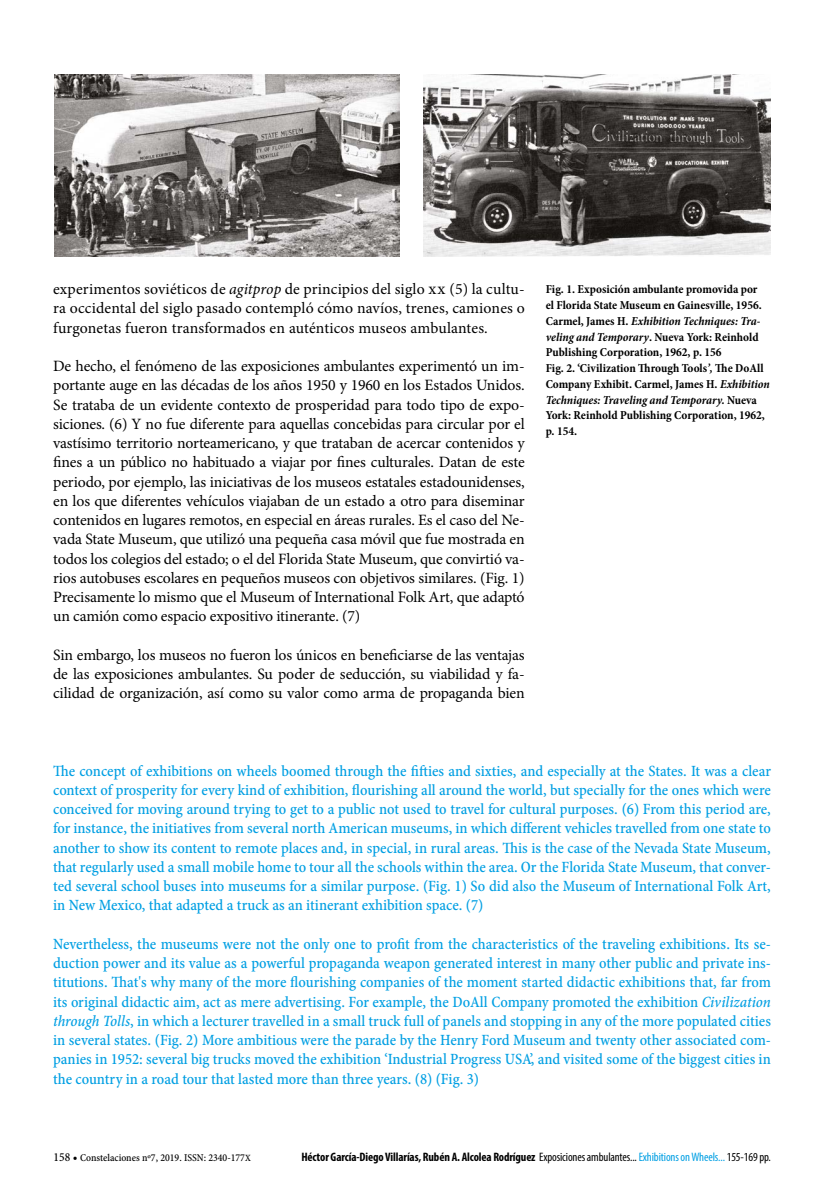
<style>
.page{position:relative;width:834px;height:1191px;background:#fff}
.page>*{position:absolute;margin:0;border:0;box-sizing:border-box;transform-origin:0 0}
.t1{font:15.75px/19.2px "Minion Pro Medium Cn Capt";color:#009fe3;text-align:justify}
.t2{font:15.75px/19.2px "Minion Pro";letter-spacing:-.01em;color:#000;text-align:justify}
.t3{font:700 condensed 12.25px/15.8px "Minion Pro";color:#000}
.t4{font:700 condensed 12.25px "Myriad Pro";letter-spacing:-.01em;color:#000}
.t5{font:10.5px "Minion Pro Medium Cn Capt";color:#000}
.s1{font-style:italic}
.s2{font-family:"Minion Pro Medium Cn It Capt"}
.s3{font-size:12.25px}
.s4{font-size:9.62px}
.s5{font-weight:400}
.s6{font-weight:400;color:#009fe3}
</style>
<div class="page">
<img style="left:54px;top:74px;width:346px;height:182px">
<img style="left:423px;top:74px;width:347px;height:182px">
<p class="t2" style="left:53px;top:279px;width:473px">experimentos soviéticos de <span class="s1">agitprop</span> de principios del siglo xx (5) la cultu&shy;ra occidental del siglo pasado contempló cómo navíos, trenes, camiones o furgonetas fueron transformados en auténticos museos ambulantes.</p>
<p class="t2" style="left:53px;top:356px;width:473px">De hecho, el fenómeno de las exposiciones ambulantes experimentó un im&shy;portante auge en las décadas de los años 1950 y 1960 en los Estados Unidos.<br>Se trataba de un evidente contexto de prosperidad para todo tipo de expo&shy;siciones. (6) Y no fue diferente para aquellas concebidas para circular por el vastísimo territorio norteamericano, y que trataban de acercar contenidos y fines a un público no habituado a viajar por fines culturales. Datan de este periodo, por ejemplo, las iniciativas de los museos estatales estadounidenses, en los que diferentes vehículos viajaban de un estado a otro para diseminar contenidos en lugares remotos, en especial en áreas rurales. Es el caso del Ne&shy;vada State Museum, que utilizó una pequeña casa móvil que fue mostrada en todos los colegios del estado; o el del Florida State Museum, que convirtió va&shy;rios autobuses escolares en pequeños museos con objetivos similares. (Fig. 1)<br>Precisamente lo mismo que el Museum of International Folk Art, que adaptó un camión como espacio expositivo itinerante. (7)</p>
<p class="t2" style="left:53px;top:645px;width:473px">Sin embargo, los museos no fueron los únicos en beneficiarse de las ventajas de las exposiciones ambulantes. Su poder de seducción, su viabilidad y fa&shy;cilidad de organización, así como su valor como arma de propaganda bien</p>
<p class="t3" style="left:545px;top:281px;width:225px">Fig. 1. Exposición ambulante promovida por<br>el Florida State Museum en Gainesville, 1956.<br>Carmel, James H. <span class="s1">Exhibition Techniques: Tra&shy;veling and Temporary</span>. Nueva York: Reinhold Publishing Corporation, 1962, p. 156<br>Fig. 2. ‘Civilization Through Tools<span class="s1">’,</span> The DoAll Company Exhibit. Carmel, James H. <span class="s1">Exhibition Techniques: Traveling and Temporary.</span> Nueva York: Reinhold Publishing Corporation, 1962, p. 154.</p>
<p class="t1" style="left:53px;top:761px;width:719px">The concept of exhibitions on wheels boomed through the fifties and sixties, and especially at the States. It was a clear context of prosperity for every kind of exhibition, flourishing all around the world, but specially for the ones which were conceived for moving around trying to get to a public not used to travel for cultural purposes. (6) From this period are, for instance, the initiatives from several north American museums, in which different vehicles travelled from one state to another to show its content to remote places and, in special, in rural areas. This is the case of the Nevada State Museum, that regularly used a small mobile home to tour all the schools within the area. Or the Florida State Museum, that conver&shy;ted several school buses into museums for a similar purpose. (Fig. 1) So did also the Museum of International Folk Art, in New Mexico, that adapted a truck as an itinerant exhibition space. (7)</p>
<p class="t1" style="left:53px;top:934px;width:719px">Nevertheless, the museums were not the only one to profit from the characteristics of the traveling exhibitions. Its se&shy;duction power and its value as a powerful propaganda weapon generated interest in many other public and private ins&shy;titutions. That's why many of the more flourishing companies of the moment started didactic exhibitions that, far from its original didactic aim, act as mere advertising. For example, the DoAll Company promoted the exhibition <span class="s2">Civilization through Tolls</span>, in which a lecturer travelled in a small truck full of panels and stopping in any of the more populated cities in several states. (Fig. 2) More ambitious were the parade by the Henry Ford Museum and twenty other associated com&shy;panies in 1952: several big trucks moved the exhibition ‘Industrial Progress USA’, and visited some of the biggest cities in the country in a road tour that lasted more than three years. (8) (Fig. 3)</p>
<p class="t5" style="left:54px;top:1150px;width:199px"><span class="s3">158 •</span> Constelaciones nº7, 2019. ISSN: 2340-177<span class="s4">X</span></p>
<p class="t4" style="left:301px;top:1149px;width:471px">Héctor García-Diego Villarías, Rubén A. Alcolea Rodríguez <span class="s5">Exposiciones ambulantes...</span> <span class="s6">Exhibitions on Wheels...</span> <span class="s5">155-169 pp.</span></p>
</div>
